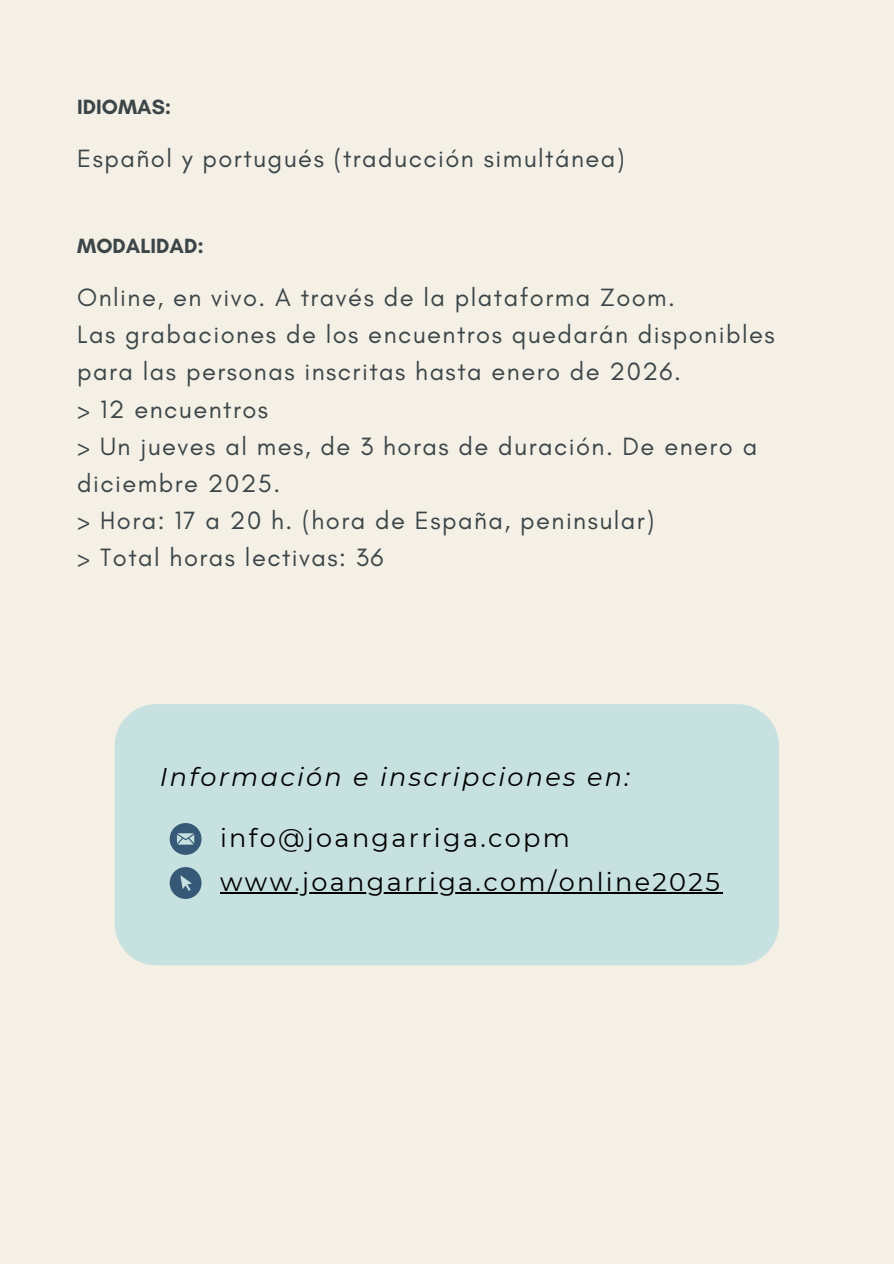
<style>
.page{position:relative;width:894px;height:1264px;background:#fff}
.page>*{position:absolute;margin:0;border:0;box-sizing:border-box;transform-origin:0 0}
.t1{font:25.5px/37.2px "Glacial Indifference";letter-spacing:.055em;color:#3c4649}
.t2{font:25.5px "Montserrat";letter-spacing:.09em;color:#000}
.t3{font:italic 25.5px "Montserrat";letter-spacing:.09em;color:#000}
.t4{font:700 21px "Glacial Indifference";color:#3c4649}
</style>
<div class="page">
<div style="left:0;top:0;width:893px;height:1263px;background:#f5f0e6"></div>
<div style="left:115px;top:704px;width:663px;height:261px;background:#c7e1e0"></div>
<svg style="left:170px;top:823px;width:31px;height:31px"></svg>
<svg style="left:170px;top:867px;width:31px;height:31px"></svg>
<hr style="left:220px;top:892px;width:502px;height:2px;background:#000">
<h1 class="t4" style="left:77px;top:94px;width:96px">IDIOMAS:</h1>
<p class="t1" style="left:77px;top:139px;width:549px">Español y portugués (traducción simultánea)</p>
<h2 class="t4" style="left:77px;top:233px;width:128px">MODALIDAD:</h2>
<h1 class="t1" style="left:77px;top:278px;width:599px">Online, en vivo. A través de la plataforma Zoom.</h1>
<p class="t1" style="left:77px;top:316px;width:698px">Las grabaciones de los encuentros quedarán disponibles para las personas inscritas hasta enero de 2026.<br>&gt; 12 encuentros<br>&gt; Un jueves al mes, de 3 horas de duración. De enero a diciembre 2025.<br>&gt; Hora: 17 a 20 h. (hora de España, peninsular)<br>&gt; Total horas lectivas: 36</p>
<p class="t3" style="left:160px;top:761px;width:471px">Información e inscripciones en:</p>
<h2 class="t2" style="left:220px;top:822px;width:351px">info@joangarriga.copm</h2>
<h1 class="t2" style="left:220px;top:866px;width:501px">www.joangarriga.com/online2025</h1>
</div>
